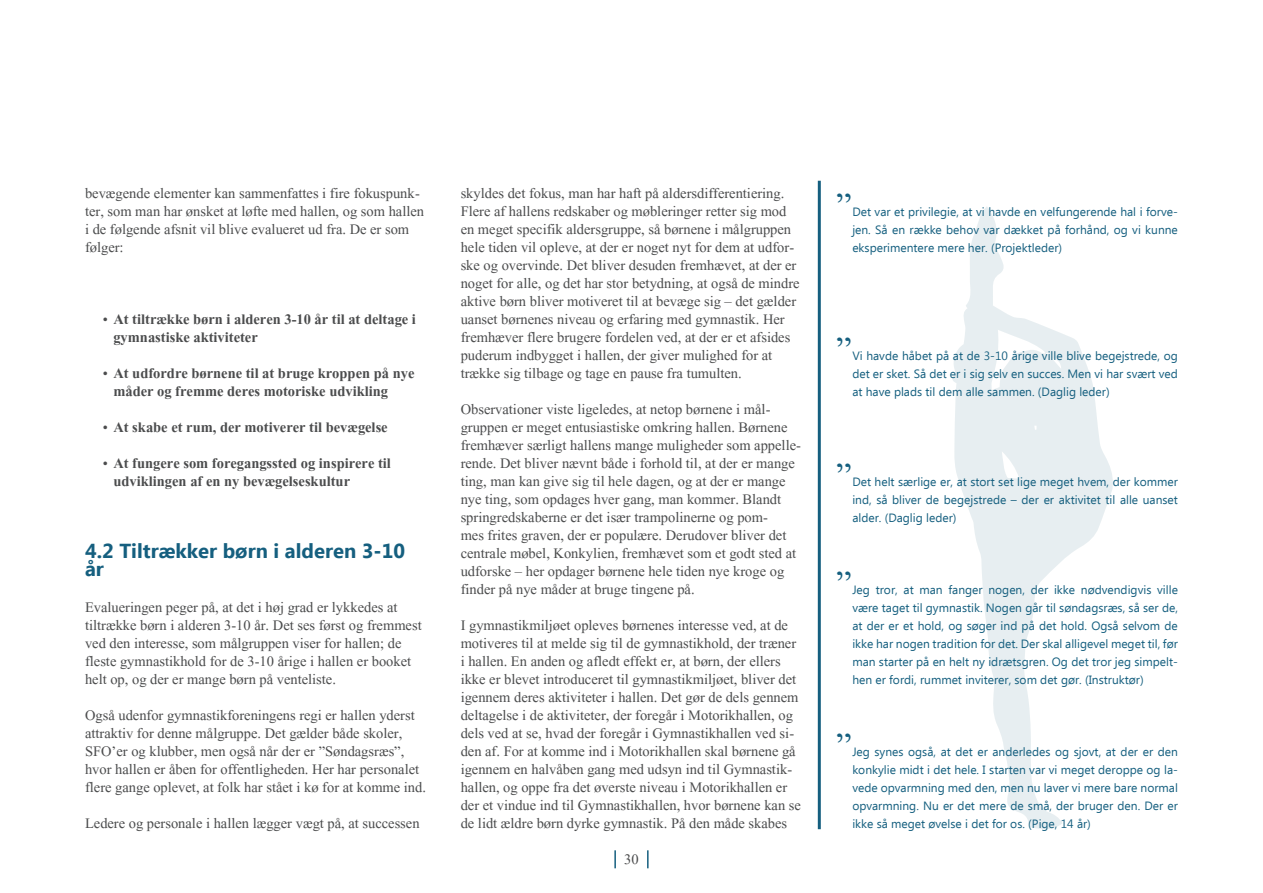
<style>
.page{position:relative;width:1263px;height:893px;background:#fff}
.page>*{position:absolute;margin:0;border:0;box-sizing:border-box;transform-origin:0 0}
.Citationstegn{font:45px "Kokila";color:#155f7f}
.Overskrift{font:700 20.25px/18px "Ebrima";color:#155f7f}
.Brødtekst{font:18px/18px "Aparajita";color:#4b4c4d}
.Brødtekst-2{font:700 18px/18px "Aparajita";color:#4b4c4d}
.Citat{font:12px/18px "Ebrima";color:#155f7f;text-align:justify}
.s1{font-weight:400}
</style>
<div class="page">
<svg style="left:614px;top:850px;width:2px;height:18px"></svg>
<svg style="left:647px;top:850px;width:2px;height:18px"></svg>
<svg style="left:952px;top:207px;width:161px;height:622px"></svg>
<hr style="left:818px;top:181px;width:3px;height:648px;background:#155f7f">
<p class="Brødtekst" style="left:85px;top:186px;width:340px">bevægende elementer kan sammenfattes i fire fokuspunk&shy;ter, som man har ønsket at løfte med hallen, og som hallen i de følgende afsnit vil blive evalueret ud fra. De er som følger:</p>
<p class="Brødtekst-2" style="left:113px;top:312px;width:304px;text-indent:-11px"><span class="s1">•</span> At tiltrække børn i alderen 3-10 år til at deltage i gymnastiske aktiviteter</p>
<p class="Brødtekst-2" style="left:113px;top:366px;width:303px;text-indent:-11px"><span class="s1">•</span> At udfordre børnene til at bruge kroppen på nye måder og fremme deres motoriske udvikling</p>
<p class="Brødtekst-2" style="left:103px;top:420px;width:286px"><span class="s1">•</span> At skabe et rum, der motiverer til bevægelse</p>
<p class="Brødtekst-2" style="left:113px;top:456px;width:279px;text-indent:-11px"><span class="s1">•</span> At fungere som foregangssted og inspirere til udviklingen af en ny bevægelseskultur</p>
<p class="Overskrift" style="left:85px;top:543px;width:321px">4.2 Tiltrækker børn i alderen 3-10 år</p>
<p class="Brødtekst" style="left:85px;top:600px;width:338px">Evalueringen peger på, at det i høj grad er lykkedes at tiltrække børn i alderen 3-10 år. Det ses først og fremmest ved den interesse, som målgruppen viser for hallen; de fleste gymnastikhold for de 3-10 årige i hallen er booket helt op, og der er mange børn på venteliste.</p>
<p class="Brødtekst" style="left:85px;top:708px;width:342px">Også udenfor gymnastikforeningens regi er hallen yderst attraktiv for denne målgruppe. Det gælder både skoler, SFO’er og klubber, men også når der er ”Søndagsræs”, hvor hallen er åben for offentligheden. Her har personalet flere gange oplevet, at folk har stået i kø for at komme ind.</p>
<p class="Brødtekst" style="left:85px;top:816px;width:336px">Ledere og personale i hallen lægger vægt på, at successen</p>
<p class="Brødtekst" style="left:461px;top:186px;width:340px">skyldes det fokus, man har haft på aldersdifferentiering.<br>Flere af hallens redskaber og møbleringer retter sig mod en meget specifik aldersgruppe, så børnene i målgruppen hele tiden vil opleve, at der er noget nyt for dem at udfor&shy;ske og overvinde. Det bliver desuden fremhævet, at der er noget for alle, og det har stor betydning, at også de mindre aktive børn bliver motiveret til at bevæge sig – det gælder uanset børnenes niveau og erfaring med gymnastik. Her fremhæver flere brugere fordelen ved, at der er et afsides puderum indbygget i hallen, der giver mulighed for at trække sig tilbage og tage en pause fra tumulten.</p>
<p class="Brødtekst" style="left:461px;top:402px;width:342px">Observationer viste ligeledes, at netop børnene i mål&shy;gruppen er meget entusiastiske omkring hallen. Børnene fremhæver særligt hallens mange muligheder som appelle&shy;rende. Det bliver nævnt både i forhold til, at der er mange ting, man kan give sig til hele dagen, og at der er mange nye ting, som opdages hver gang, man kommer. Blandt springredskaberne er det især trampolinerne og pom-<br>mes frites graven, der er populære. Derudover bliver det centrale møbel, Konkylien, fremhævet som et godt sted at udforske – her opdager børnene hele tiden nye kroge og finder på nye måder at bruge tingene på.</p>
<p class="Brødtekst" style="left:461px;top:618px;width:342px">I gymnastikmiljøet opleves børnenes interesse ved, at de motiveres til at melde sig til de gymnastikhold, der træner i hallen. En anden og afledt effekt er, at børn, der ellers ikke er blevet introduceret til gymnastikmiljøet, bliver det igennem deres aktiviteter i hallen. Det gør de dels gennem deltagelse i de aktiviteter, der foregår i Motorikhallen, og dels ved at se, hvad der foregår i Gymnastikhallen ved si&shy;den af. For at komme ind i Motorikhallen skal børnene gå igennem en halvåben gang med udsyn ind til Gymnastik&shy;hallen, og oppe fra det øverste niveau i Motorikhallen er der et vindue ind til Gymnastikhallen, hvor børnene kan se de lidt ældre børn dyrke gymnastik. På den måde skabes</p>
<p class="Brødtekst" style="left:624px;top:852px;width:16px">30</p>
<p class="Citationstegn" style="left:836px;top:178px;width:17px">”</p>
<p class="Citat" style="left:852px;top:204px;width:327px">Det var et privilegie, at vi havde en velfungerende hal i forve&shy;jen. Så en række behov var dækket på forhånd, og vi kunne eksperimentere mere her. (Projektleder)</p>
<p class="Citationstegn" style="left:836px;top:322px;width:17px">”</p>
<p class="Citat" style="left:852px;top:348px;width:327px">Vi havde håbet på at de 3-10 årige ville blive begejstrede, og det er sket. Så det er i sig selv en succes. Men vi har svært ved at have plads til dem alle sammen. (Daglig leder)</p>
<p class="Citationstegn" style="left:836px;top:448px;width:17px">”</p>
<p class="Citat" style="left:852px;top:474px;width:327px">Det helt særlige er, at stort set lige meget hvem, der kommer ind, så bliver de begejstrede – der er aktivitet til alle uanset alder. (Daglig leder)</p>
<p class="Citationstegn" style="left:836px;top:556px;width:17px">”</p>
<p class="Citat" style="left:852px;top:582px;width:327px">Jeg tror, at man fanger nogen, der ikke nødvendigvis ville være taget til gymnastik. Nogen går til søndagsræs, så ser de, at der er et hold, og søger ind på det hold. Også selvom de ikke har nogen tradition for det. Der skal alligevel meget til, før man starter på en helt ny idrætsgren. Og det tror jeg simpelt&shy;hen er fordi, rummet inviterer, som det gør. (Instruktør)</p>
<p class="Citationstegn" style="left:836px;top:718px;width:17px">”</p>
<p class="Citat" style="left:852px;top:744px;width:327px">Jeg synes også, at det er anderledes og sjovt, at der er den konkylie midt i det hele. I starten var vi meget deroppe og la&shy;vede opvarmning med den, men nu laver vi mere bare normal opvarmning. Nu er det mere de små, der bruger den. Der er ikke så meget øvelse i det for os. (Pige, 14 år)</p>
</div>
